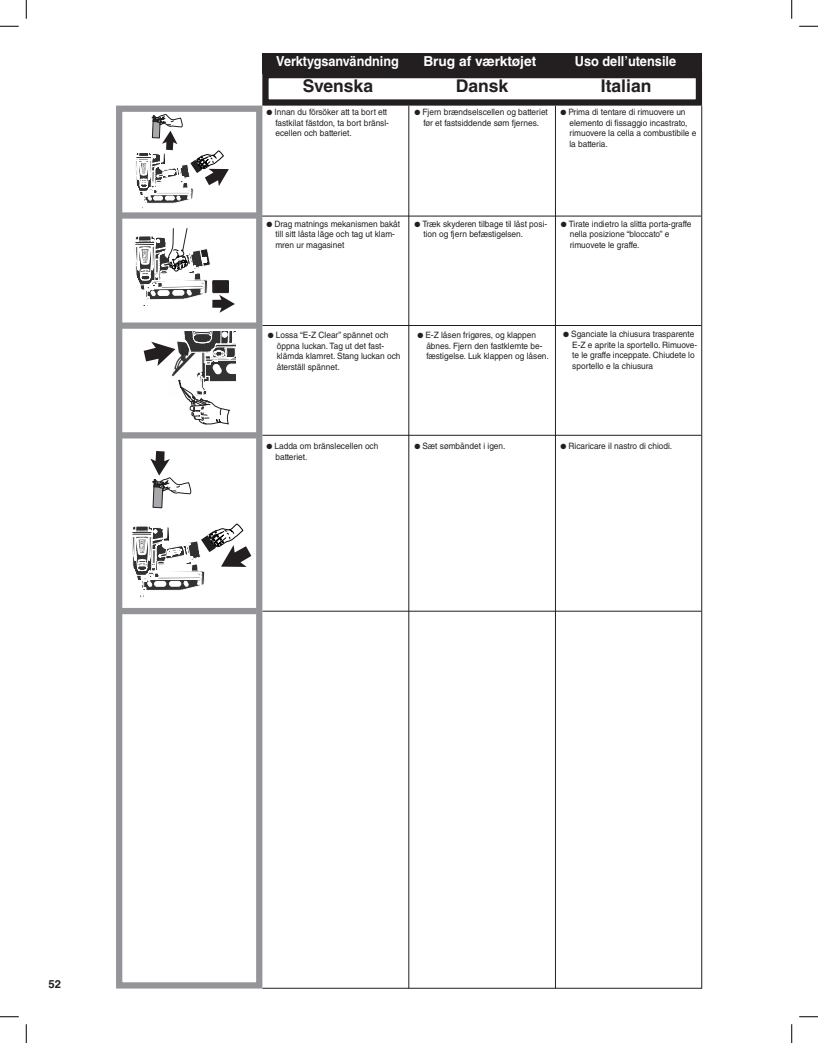
<style>
.page{position:relative;width:818px;height:1043px;background:#fff}
.page>*{position:absolute;margin:0;border:0;box-sizing:border-box;transform-origin:0 0}
.t1{font:700 17.5px "Helvetica LT Std";color:#231f20}
.t2{font:700 13.75px "Helvetica LT Std";color:#fff;scale:.92 1}
.t3{font:700 13.75px "Helvetica LT Std";color:#fff;scale:.93 1}
.t4{font:700 13.75px "Helvetica LT Std";color:#fff}
.t5{font:700 11.25px "Helvetica LT Std";color:#231f20}
.t6{font:8.75px/10.5px "Helvetica LT Std";color:#231f20;scale:.95 1}
</style>
<div class="page">
<div style="left:262px;top:53px;width:440px;height:20px;background:#231f20"></div>
<div style="left:262px;top:72px;width:440px;height:34px;border:6px solid #231f20"></div>
<hr style="left:701px;top:106px;width:1px;height:882px;background:#231f20">
<hr style="left:262px;top:987px;width:440px;height:1px;background:#231f20">
<hr style="left:555px;top:106px;width:1px;height:882px;background:#231f20">
<hr style="left:408px;top:106px;width:1px;height:882px;background:#231f20">
<hr style="left:262px;top:325px;width:439px;height:1px;background:#231f20">
<hr style="left:262px;top:216px;width:439px;height:1px;background:#231f20">
<hr style="left:262px;top:435px;width:439px;height:1px;background:#231f20">
<hr style="left:262px;top:611px;width:439px;height:1px;background:#231f20">
<div style="left:116px;top:106px;width:146px;height:882px;border:6px solid #939598"></div>
<div style="left:120px;top:322px;width:138px;height:7px;background:#939598"></div>
<div style="left:120px;top:212px;width:138px;height:7px;background:#939598"></div>
<div style="left:119px;top:432px;width:138px;height:6px;background:#939598"></div>
<div style="left:118px;top:608px;width:139px;height:6px;background:#939598"></div>
<svg style="left:150px;top:451px;width:42px;height:57px"></svg>
<svg style="left:131px;top:524px;width:120px;height:73px"></svg>
<svg style="left:144px;top:332px;width:92px;height:92px"></svg>
<svg style="left:135px;top:114px;width:94px;height:95px"></svg>
<svg style="left:134px;top:228px;width:101px;height:85px"></svg>
<svg style="left:0;top:25px;width:19px;height:2px"></svg>
<svg style="left:799px;top:25px;width:19px;height:2px"></svg>
<svg style="left:0;top:1016px;width:19px;height:1px"></svg>
<svg style="left:799px;top:1016px;width:19px;height:1px"></svg>
<svg style="left:25px;top:0;width:2px;height:19px"></svg>
<svg style="left:25px;top:1024px;width:2px;height:18px"></svg>
<svg style="left:791px;top:0;width:1px;height:19px"></svg>
<svg style="left:791px;top:1024px;width:1px;height:18px"></svg>
<h2 class="t2" style="left:276px;top:53px;width:135px">Verktygsanvändning</h2>
<h2 class="t4" style="left:423px;top:53px;width:114px">Brug af værktøjet</h2>
<h2 class="t3" style="left:574px;top:53px;width:111px">Uso dell’utensile</h2>
<h1 class="t1" style="left:303px;top:75px;width:72px">Svenska</h1>
<h1 class="t1" style="left:455px;top:75px;width:54px">Dansk</h1>
<h1 class="t1" style="left:601px;top:75px;width:52px">Italian</h1>
<p class="t6" style="left:275px;top:107px;width:121px;text-indent:-9px">● Innan du försöker att ta bort ett fastkilat fästdon, ta bort bränsl&shy;ecellen och batteriet.</p>
<p class="t6" style="left:414px;top:107px;width:142px;text-align:center">● Fjern brændselscellen og batteriet før et fastsiddende søm fjernes.</p>
<p class="t6" style="left:569px;top:107px;width:135px;text-indent:-9px">● Prima di tentare di rimuovere un elemento di fissaggio incastrato, rimuovere la cella a combustibile e la batteria.</p>
<p class="t6" style="left:275px;top:218px;width:133px;text-indent:-9px">● Drag matnings mekanismen bakåt till sitt låsta läge och tag ut klam&shy;mren ur magasinet</p>
<p class="t6" style="left:423px;top:218px;width:132px;text-indent:-9px">● Træk skyderen tilbage til låst posi&shy;tion og fjern befæstigelsen.</p>
<p class="t6" style="left:569px;top:218px;width:130px;text-indent:-9px">● Tirate indietro la slitta porta-graffe nella posizione “bloccato” e rimuovete le graffe.</p>
<p class="t6" style="left:277px;top:330px;width:132px;text-indent:-9px">● Lossa “E-Z Clear” spännet och öppna luckan. Tag ut det fast&shy;klämda klamret. Stang luckan och återställ spännet.</p>
<p class="t6" style="left:426px;top:330px;width:130px;text-indent:-9px">● E-Z låsen frigøres, og klappen åbnes. Fjern den fastklemte be&shy;fæstigelse. Luk klappen og låsen.</p>
<p class="t6" style="left:572px;top:329px;width:133px;text-indent:-9px">● Sganciate la chiusura trasparente<br>E-Z e aprite la sportello. Rimuove&shy;te le graffe inceppate. Chiudete lo sportello e la chiusura</p>
<p class="t6" style="left:275px;top:440px;width:110px;text-indent:-9px">● Ladda om bränslecellen och batteriet.</p>
<p class="t6" style="left:414px;top:440px;width:97px">● Sæt sømbåndet i igen.</p>
<p class="t6" style="left:560px;top:440px;width:119px">● Ricaricare il nastro di chiodi.</p>
<p class="t5" style="left:49px;top:977px;width:14px">52</p>
</div>
